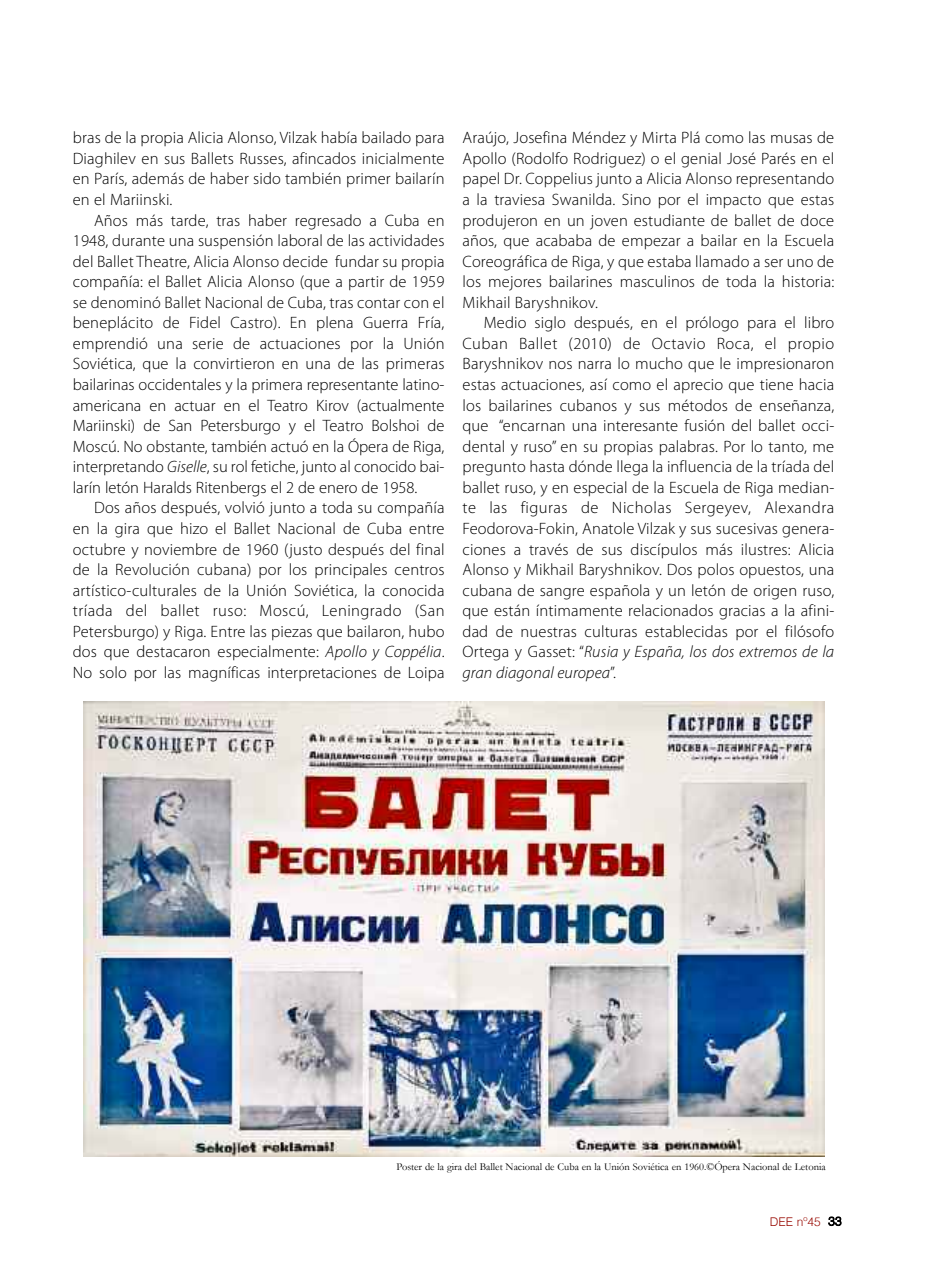
<style>
.page{position:relative;width:927px;height:1268px;background:#fff}
.page>*{position:absolute;margin:0;border:0;box-sizing:border-box;transform-origin:0 0}
.t1{font:300 16.5px/20.5px "Myriad Pro";letter-spacing:.01em;color:#000;text-align:justify}
.t2{font:300 12px "Helvetica";color:#990b04}
.t3{font:10.5px "Garamond";color:#000}
.s1{font-style:italic}
.s2{color:#000}
</style>
<div class="page">
<img style="left:83px;top:701px;width:741px;height:455px">
<p class="t1" style="left:73px;top:129px;width:373px">bras de la propia Alicia Alonso, Vilzak había bailado para Diaghilev en sus Ballets Russes, afincados inicialmente en París, además de haber sido también primer bailarín en el Mariinski.</p>
<p class="t1" style="left:73px;top:211px;width:373px;text-indent:21px">Años más tarde, tras haber regresado a Cuba en 1948, durante una suspensión laboral de las actividades del Ballet Theatre, Alicia Alonso decide fundar su propia compañía: el Ballet Alicia Alonso (que a partir de 1959 se denominó Ballet Nacional de Cuba, tras contar con el beneplácito de Fidel Castro). En plena Guerra Fría, emprendió una serie de actuaciones por la Unión Soviética, que la convirtieron en una de las primeras bailarinas occidentales y la primera representante latino&shy;americana en actuar en el Teatro Kirov (actualmente Mariinski) de San Petersburgo y el Teatro Bolshoi de Moscú. No obstante, también actuó en la Ópera de Riga, interpretando <span class="s1">Giselle</span>, su rol fetiche, junto al conocido bai&shy;larín letón Haralds Ritenbergs el 2 de enero de 1958.</p>
<p class="t1" style="left:73px;top:499px;width:373px;text-indent:21px">Dos años después, volvió junto a toda su compañía en la gira que hizo el Ballet Nacional de Cuba entre octubre y noviembre de 1960 (justo después del final de la Revolución cubana) por los principales centros artístico-culturales de la Unión Soviética, la conocida tríada del ballet ruso: Moscú, Leningrado (San Petersburgo) y Riga. Entre las piezas que bailaron, hubo dos que destacaron especialmente: <span class="s1">Apollo y Coppélia</span>.<br>No solo por las magníficas interpretaciones de Loipa</p>
<p class="t1" style="left:463px;top:129px;width:373px">Araújo, Josefina Méndez y Mirta Plá como las musas de Apollo (Rodolfo Rodriguez) o el genial José Parés en el papel Dr. Coppelius junto a Alicia Alonso representando a la traviesa Swanilda. Sino por el impacto que estas produjeron en un joven estudiante de ballet de doce años, que acababa de empezar a bailar en la Escuela Coreográfica de Riga, y que estaba llamado a ser uno de los mejores bailarines masculinos de toda la historia:<br>Mikhail Baryshnikov.</p>
<p class="t1" style="left:463px;top:314px;width:373px;text-indent:21px">Medio siglo después, en el prólogo para el libro Cuban Ballet (2010) de Octavio Roca, el propio Baryshnikov nos narra lo mucho que le impresionaron estas actuaciones, así como el aprecio que tiene hacia los bailarines cubanos y sus métodos de enseñanza, que “encarnan una interesante fusión del ballet occi&shy;dental y ruso” en su propias palabras. Por lo tanto, me pregunto hasta dónde llega la influencia de la tríada del ballet ruso, y en especial de la Escuela de Riga median&shy;te las figuras de Nicholas Sergeyev, Alexandra Feodorova-Fokin, Anatole Vilzak y sus sucesivas genera&shy;ciones a través de sus discípulos más ilustres: Alicia Alonso y Mikhail Baryshnikov. Dos polos opuestos, una cubana de sangre española y un letón de origen ruso, que están íntimamente relacionados gracias a la afini&shy;dad de nuestras culturas establecidas por el filósofo Ortega y Gasset: “<span class="s1">Rusia y España, los dos extremos de la gran diagonal europea</span>”.</p>
<p class="t3" style="left:396px;top:1161px;width:431px">Poster de la gira del Ballet Nacional de Cuba en la Unión Soviética en 1960.©Ópera Nacional de Letonia</p>
<p class="t2" style="left:770px;top:1216px;width:73px">DEE nº45 <span class="s2">33</span></p>
</div>
